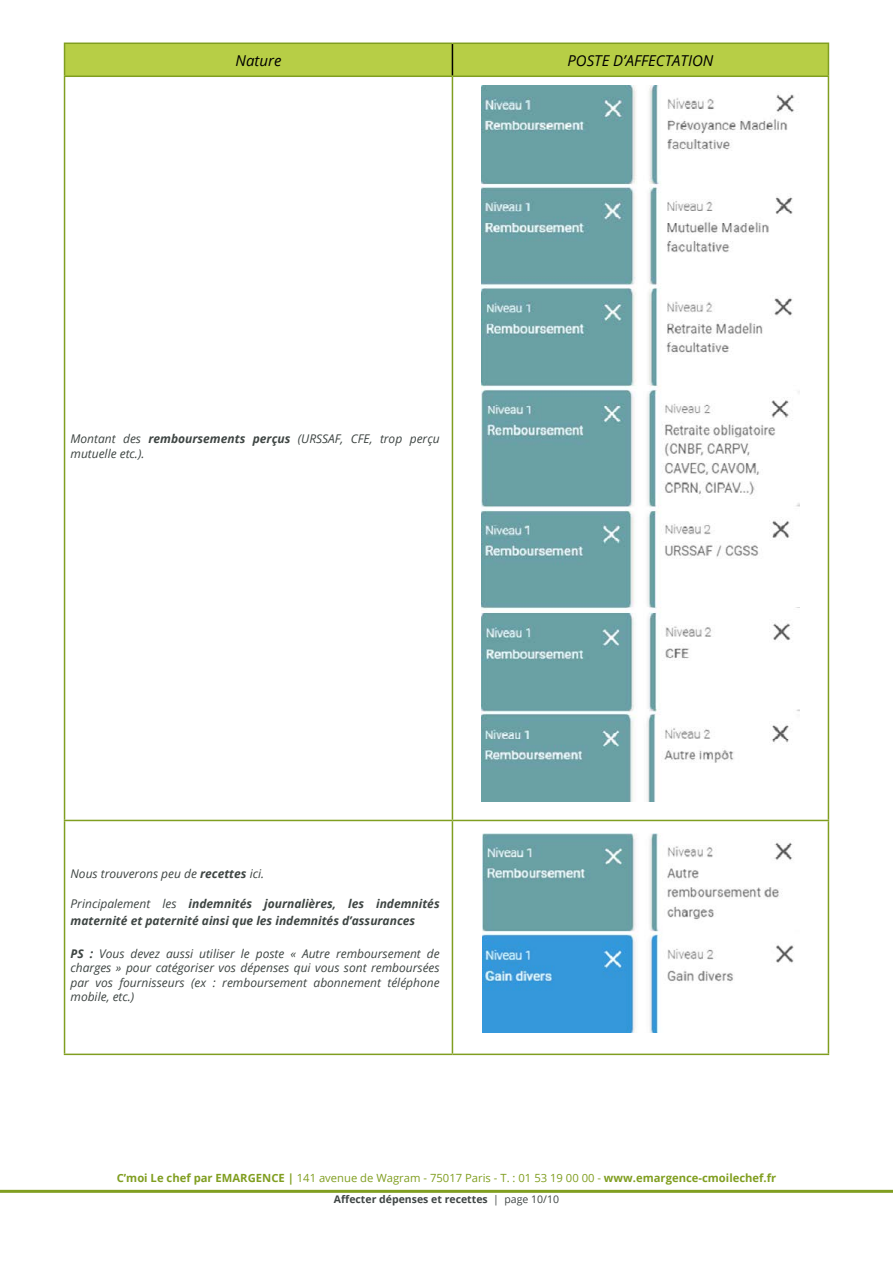
<style>
.page{position:relative;width:893px;height:1263px;background:#fff}
.page>*{position:absolute;margin:0;border:0;box-sizing:border-box;transform-origin:0 0}
.t1{font:italic 15px "Open Sans";color:#000}
.t2{font:italic 12px/14.4px "Open Sans";color:#3e4543}
.t3{font:italic 700 12px/16.5px "Open Sans";color:#3e4543}
.t4{font:700 11.25px "Open Sans";color:#809e20}
.t5{font:700 10.5px "Open Sans";color:#3f4545}
.s1{font-weight:700}
.s2{font-weight:400}
</style>
<div class="page">
<hr style="left:0;top:1190px;width:893px;height:3px;background:#809e20">
<div style="left:65px;top:44px;width:763px;height:32px;background:#b7ce46"></div>
<hr style="left:452px;top:44px;width:1px;height:32px;background:#000">
<hr style="left:64px;top:43px;width:388px;height:1px;background:#809e20">
<hr style="left:64px;top:44px;width:1px;height:32px;background:#809e20">
<hr style="left:452px;top:43px;width:377px;height:1px;background:#809e20">
<hr style="left:828px;top:44px;width:1px;height:32px;background:#809e20">
<hr style="left:64px;top:76px;width:388px;height:1px;background:#809e20">
<hr style="left:452px;top:76px;width:377px;height:1px;background:#809e20">
<hr style="left:64px;top:77px;width:1px;height:743px;background:#809e20">
<hr style="left:452px;top:77px;width:1px;height:743px;background:#809e20">
<hr style="left:828px;top:77px;width:1px;height:743px;background:#809e20">
<hr style="left:64px;top:820px;width:388px;height:1px;background:#809e20">
<hr style="left:64px;top:821px;width:1px;height:232px;background:#809e20">
<hr style="left:452px;top:820px;width:377px;height:1px;background:#809e20">
<hr style="left:452px;top:821px;width:1px;height:232px;background:#809e20">
<hr style="left:828px;top:821px;width:1px;height:232px;background:#809e20">
<hr style="left:64px;top:1053px;width:388px;height:2px;background:#809e20">
<hr style="left:452px;top:1053px;width:377px;height:2px;background:#809e20">
<img style="left:481px;top:85px;width:318px;height:716px">
<img style="left:483px;top:834px;width:311px;height:198px">
<p class="t1" style="left:236px;top:50px;width:47px">Nature</p>
<p class="t1" style="left:567px;top:50px;width:148px">POSTE D’AFFECTATION</p>
<p class="t2" style="left:71px;top:431px;width:371px">Montant des <span class="s1">remboursements perçus</span> (URSSAF, CFE, trop perçu mutuelle etc.).</p>
<p class="t2" style="left:71px;top:866px;width:195px">Nous trouverons peu de <span class="s1">recettes</span> ici.</p>
<p class="t3" style="left:71px;top:895px;width:371px"><span class="s2">Principalement les</span> indemnités journalières, les indemnités maternité et paternité ainsi que les indemnités d’assurances</p>
<p class="t2" style="left:71px;top:946px;width:371px;text-align:justify"><span class="s1">PS :</span> Vous devez aussi utiliser le poste « Autre remboursement de charges » pour catégoriser vos dépenses qui vous sont remboursées par vos fournisseurs (ex : remboursement abonnement téléphone mobile, etc.)</p>
<p class="t4" style="left:117px;top:1170px;width:661px">C’moi Le chef par EMARGENCE | <span class="s2">141 avenue de Wagram - 75017 Paris - T. : 01 53 19 00 00 -</span> www.emargence-cmoilechef.fr</p>
<p class="t5" style="left:334px;top:1192px;width:227px">Affecter dépenses et recettes <span class="s2">| page 10/10</span></p>
</div>
